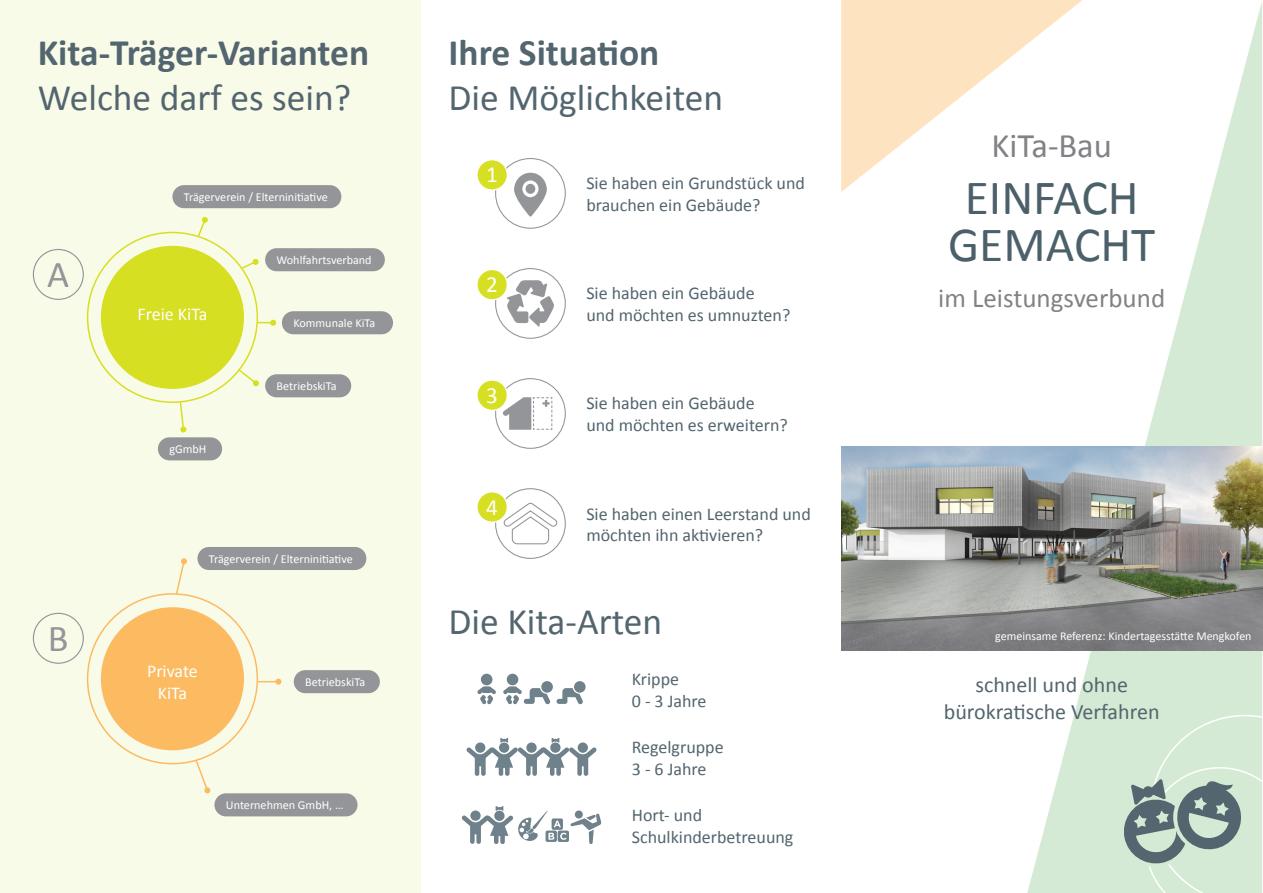
<style>
.page{position:relative;width:1263px;height:893px;background:#fff}
.page>*{position:absolute;margin:0;border:0;box-sizing:border-box;transform-origin:0 0}
.t1{font:49.5px/46.5px "Calibri";color:#4c606a;text-align:center}
.t2{font:38.1px "Calibri";color:#939598}
.t3{font:37.5px "Calibri";color:#53656e}
.t4{font:700 37.5px "Calibri";color:#53656e}
.t5{font:34.5px "Calibri";color:#808285}
.t6{font:27px "Calibri";color:#808285}
.t7{font:23.25px "Calibri";color:#fff}
.t8{font:22.05px/26.4px "Calibri";color:#53656e;text-align:center}
.t9{font:18px/21.6px "Calibri";color:#53656e}
.t10{font:18px/21.6px "Calibri";color:#fff;text-align:center}
.t11{font:12.15px "Calibri";color:#fff}
.t12{font:12px "Calibri";color:#fff}
</style>
<div class="page">
<svg style="left:841px;top:0;width:186px;height:192px;fill:#fee3c0"></svg>
<svg style="left:1027px;top:0;width:235px;height:893px"></svg>
<img style="left:841px;top:446px;width:422px;height:205px">
<svg style="left:1121px;top:715px;width:142px;height:178px;background:#bbd0c1"></svg>
<svg style="left:514px;top:173px;width:33px;height:44px"></svg>
<div style="left:495px;top:158px;width:71px;height:71px;border:1px solid #939598;border-radius:50%"></div>
<div style="left:477px;top:160px;width:30px;height:30px;background:#d6df21;border-radius:50%"></div>
<div style="left:476px;top:159px;width:32px;height:32px;border:1px solid #fff;border-radius:50%"></div>
<svg style="left:507px;top:280px;width:47px;height:47px"></svg>
<div style="left:495px;top:268px;width:71px;height:71px;border:1px solid #939598;border-radius:50%"></div>
<div style="left:477px;top:269px;width:30px;height:31px;background:#d6df21;border-radius:50%"></div>
<div style="left:476px;top:269px;width:32px;height:31px;border:1px solid #fff;border-radius:50%"></div>
<div style="left:495px;top:378px;width:71px;height:71px;border:1px solid #939598;border-radius:50%"></div>
<svg style="left:503px;top:397px;width:50px;height:33px"></svg>
<div style="left:477px;top:380px;width:30px;height:30px;background:#d6df21;border-radius:50%"></div>
<div style="left:476px;top:379px;width:32px;height:32px;border:1px solid #fff;border-radius:50%"></div>
<svg style="left:503px;top:502px;width:56px;height:43px"></svg>
<div style="left:495px;top:488px;width:71px;height:71px;border:1px solid #939598;border-radius:50%"></div>
<div style="left:477px;top:492px;width:30px;height:30px;background:#d6df21;border-radius:50%"></div>
<div style="left:476px;top:491px;width:32px;height:32px;border:1px solid #fff;border-radius:50%"></div>
<svg style="left:466px;top:738px;width:131px;height:38px"></svg>
<div style="left:507px;top:674px;width:11px;height:11px;background:#6f818a;border-radius:50%"></div>
<div style="left:481px;top:674px;width:11px;height:11px;background:#6f818a;border-radius:50%"></div>
<svg style="left:477px;top:686px;width:19px;height:18px"></svg>
<svg style="left:503px;top:686px;width:47px;height:18px"></svg>
<div style="left:541px;top:681px;width:12px;height:12px;background:#6f818a;border-radius:50%"></div>
<svg style="left:556px;top:688px;width:27px;height:16px"></svg>
<div style="left:574px;top:681px;width:12px;height:12px;background:#6f818a;border-radius:50%"></div>
<svg style="left:461px;top:806px;width:140px;height:38px"></svg>
<div style="left:0;top:0;width:421px;height:893px;background:#f9fbe9"></div>
<div style="left:33px;top:249px;width:51px;height:51px;border:1px solid #939598;border-radius:50%"></div>
<svg style="left:196px;top:217px;width:12px;height:22px"></svg>
<svg style="left:240px;top:259px;width:19px;height:11px"></svg>
<svg style="left:258px;top:320px;width:18px;height:6px"></svg>
<svg style="left:236px;top:367px;width:23px;height:19px"></svg>
<div style="left:101px;top:246px;width:143px;height:143px;background:#d6df21;border-radius:50%"></div>
<div style="left:282px;top:311px;width:111px;height:23px;background:#939598;border-radius:12px"></div>
<div style="left:265px;top:374px;width:86px;height:23px;background:#939598;border-radius:12px"></div>
<div style="left:158px;top:437px;width:64px;height:23px;background:#939598;border-radius:12px"></div>
<div style="left:172px;top:185px;width:169px;height:23px;background:#939598;border-radius:12px"></div>
<div style="left:33px;top:613px;width:51px;height:51px;border:1px solid #939598;border-radius:50%"></div>
<svg style="left:176px;top:558px;width:11px;height:36px"></svg>
<svg style="left:258px;top:679px;width:23px;height:6px"></svg>
<svg style="left:194px;top:758px;width:16px;height:35px"></svg>
<div style="left:101px;top:607px;width:143px;height:143px;background:#fcba61;border-radius:50%"></div>
<div style="left:294px;top:670px;width:86px;height:23px;background:#939598;border-radius:12px"></div>
<div style="left:214px;top:793px;width:144px;height:23px;background:#939598;border-radius:12px"></div>
<div style="left:197px;top:547px;width:169px;height:23px;background:#939598;border-radius:12px"></div>
<div style="left:265px;top:248px;width:120px;height:23px;background:#939598;border-radius:12px"></div>
<svg style="left:179px;top:400px;width:7px;height:32px"></svg>
<h3 class="t4" style="left:38px;top:26px;width:333px">Kita-Träger-Varianten</h3>
<h3 class="t3" style="left:38px;top:72px;width:315px">Welche darf es sein?</h3>
<h2 class="t2" style="left:47px;top:248px;width:24px">A</h2>
<h2 class="t2" style="left:48px;top:612px;width:22px">B</h2>
<p class="t11" style="left:184px;top:189px;width:145px">Trägerverein / Elterninitiative</p>
<p class="t10" style="left:137px;top:303px;width:71px">Freie KiTa</p>
<p class="t11" style="left:169px;top:441px;width:39px">gGmbH</p>
<p class="t11" style="left:277px;top:252px;width:97px">Wohlfahrtsverband</p>
<p class="t11" style="left:293px;top:315px;width:83px">Kommunale KiTa</p>
<p class="t11" style="left:277px;top:378px;width:61px">BetriebskiTa</p>
<p class="t11" style="left:209px;top:551px;width:145px">Trägerverein / Elterninitiative</p>
<p class="t10" style="left:147px;top:660px;width:52px">Private<br>KiTa</p>
<p class="t11" style="left:305px;top:674px;width:61px">BetriebskiTa</p>
<p class="t11" style="left:226px;top:797px;width:119px">Unternehmen GmbH, …</p>
<h3 class="t4" style="left:449px;top:26px;width:212px">Ihre Situation</h3>
<h3 class="t3" style="left:449px;top:72px;width:276px">Die Möglichkeiten</h3>
<p class="t7" style="left:486px;top:159px;width:13px">1</p>
<p class="t7" style="left:486px;top:268px;width:13px">2</p>
<p class="t7" style="left:486px;top:379px;width:13px">3</p>
<p class="t7" style="left:486px;top:491px;width:13px">4</p>
<p class="t9" style="left:586px;top:172px;width:220px">Sie haben ein Grundstück und brauchen ein Gebäude?</p>
<p class="t9" style="left:586px;top:282px;width:206px">Sie haben ein Gebäude<br>und möchten es umnuzten?</p>
<p class="t9" style="left:586px;top:392px;width:203px">Sie haben ein Gebäude<br>und möchten es erweitern?</p>
<p class="t9" style="left:586px;top:502px;width:226px">Sie haben einen Leerstand und möchten ihn aktivieren?</p>
<h3 class="t3" style="left:449px;top:595px;width:215px">Die Kita-Arten</h3>
<p class="t9" style="left:632px;top:668px;width:76px">Krippe<br>0 - 3 Jahre</p>
<p class="t9" style="left:632px;top:736px;width:93px">Regelgruppe<br>3 - 6 Jahre</p>
<p class="t9" style="left:632px;top:804px;width:163px">Hort- und<br>Schulkinderbetreuung</p>
<h3 class="t5" style="left:991px;top:122px;width:122px">KiTa-Bau</h3>
<h1 class="t1" style="left:948px;top:173px;width:209px">EINFACH<br>GEMACHT</h1>
<h3 class="t6" style="left:938px;top:279px;width:228px">im Leistungsverbund</h3>
<p class="t12" style="left:995px;top:628px;width:258px">gemeinsame Referenz: Kindertagesstätte Mengkofen</p>
<p class="t8" style="left:944px;top:671px;width:217px">schnell und ohne bürokratische Verfahren</p>
</div>
